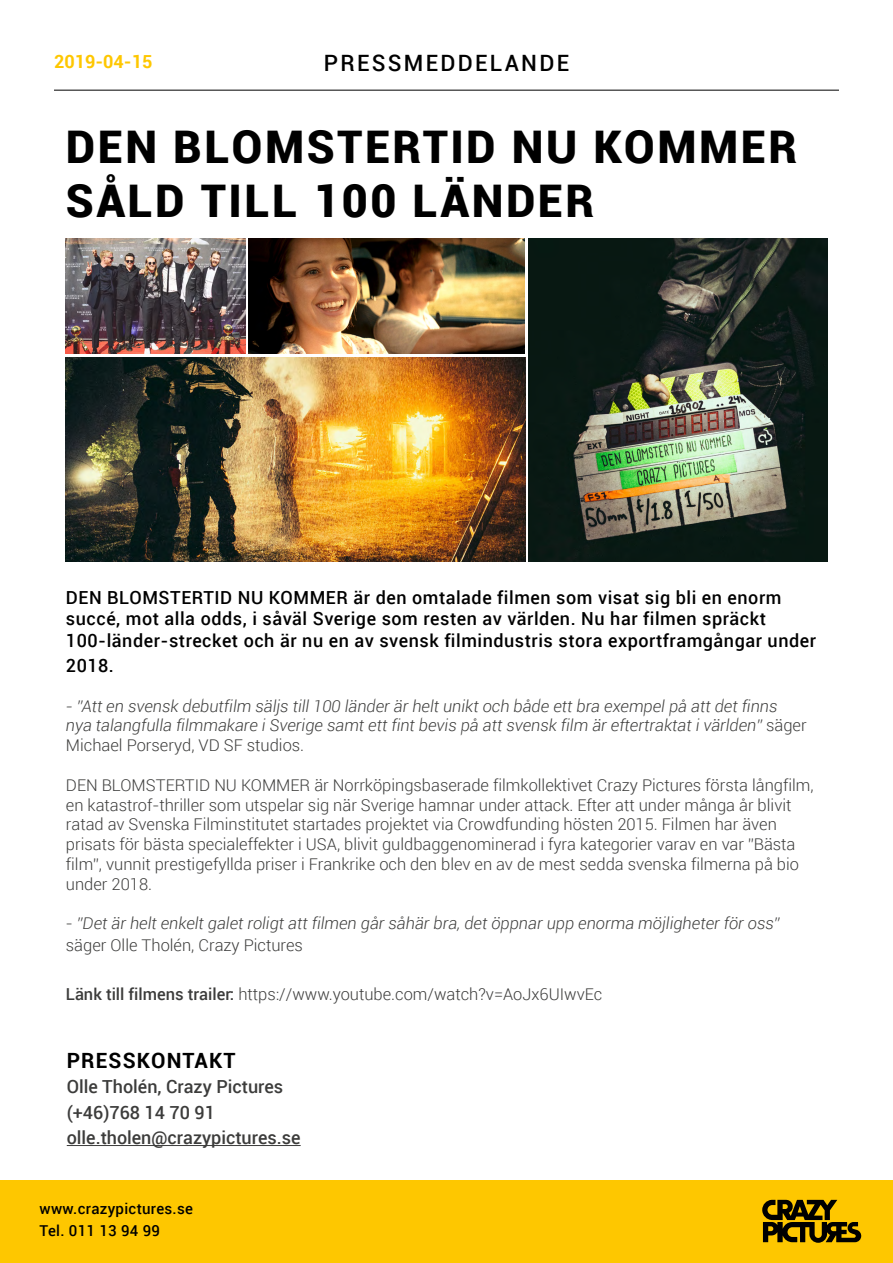
<style>
.page{position:relative;width:893px;height:1263px;background:#fff}
.page>*{position:absolute;margin:0;border:0;box-sizing:border-box;transform-origin:0 0}
.t1{font:900 45px/54px "Roboto";letter-spacing:.055em;color:#000}
.t2{font:500 22.5px "Roboto";letter-spacing:.1em;color:#000}
.t3{font:700 21px "Roboto";letter-spacing:.055em;color:#000}
.t4{font:500 18px/21.6px "Roboto";letter-spacing:.03em;color:#000}
.t5{font:500 18px/25.5px "Roboto";color:#3c3c3b}
.t6{font:700 18px "Roboto";color:#fec700}
.t7{font:300 16.5px/19.8px "Roboto";color:#3c3c3b}
.t8{font:italic 300 16.5px/19.8px "Roboto";color:#3c3c3b}
.t9{font:500 15px/22.5px "Roboto";letter-spacing:.02em;color:#000}
.s1{font-style:normal}
.s2{font-weight:500}
</style>
<div class="page">
<hr style="left:54px;top:90px;width:785px;height:1px;background:#000">
<hr style="left:67px;top:1145px;width:234px;height:1px;background:#3c3c3b">
<div style="left:0;top:1181px;width:893px;height:82px;background:#fec700"></div>
<svg style="left:762px;top:1200px;width:99px;height:43px"></svg>
<img style="left:66px;top:238px;width:179px;height:116px">
<img style="left:66px;top:358px;width:459px;height:204px">
<img style="left:528px;top:238px;width:299px;height:324px">
<img style="left:249px;top:238px;width:276px;height:116px">
<p class="t6" style="left:54px;top:51px;width:100px">2019-04-15</p>
<h2 class="t2" style="left:324px;top:50px;width:247px">PRESSMEDDELANDE</h2>
<h1 class="t1" style="left:66px;top:120px;width:733px">DEN BLOMSTERTID NU KOMMER<br>SÅLD TILL 100 LÄNDER</h1>
<p class="t4" style="left:66px;top:586px;width:752px">DEN BLOMSTERTID NU KOMMER är den omtalade filmen som visat sig bli en enorm succé, mot alla odds, i såväl Sverige som resten av världen. Nu har filmen spräckt<br>100-länder-strecket och är nu en av svensk filmindustris stora exportframgångar under</p>
<p class="t4" style="left:66px;top:655px;width:50px">2018.</p>
<p class="t8" style="left:66px;top:696px;width:742px">- ”Att en svensk debutfilm säljs till 100 länder är helt unikt och både ett bra exempel på att det finns nya talangfulla filmmakare i Sverige samt ett fint bevis på att svensk film är eftertraktat i världen” <span class="s1">säger<br>Michael Porseryd, VD SF studios.</span></p>
<p class="t7" style="left:66px;top:775px;width:749px">DEN BLOMSTERTID NU KOMMER är Norrköpingsbaserade filmkollektivet Crazy Pictures första långfilm, en katastrof-thriller som utspelar sig när Sverige hamnar under attack. Efter att under många år blivit ratad av Svenska Filminstitutet startades projektet via Crowdfunding hösten 2015. Filmen har även prisats för bästa specialeffekter i USA, blivit guldbaggenominerad i fyra kategorier varav en var ”Bästa film”, vunnit prestigefyllda priser i Frankrike och den blev en av de mest sedda svenska filmerna på bio under 2018.</p>
<p class="t8" style="left:66px;top:913px;width:715px;line-height:21.6px"><span class="s1">-</span> ”Det är helt enkelt galet roligt att filmen går såhär bra, det öppnar upp enorma möjligheter för oss” <span class="s1">säger Olle Tholén, Crazy Pictures</span></p>
<p class="t7" style="left:66px;top:985px;width:538px"><span class="s2">Länk till filmens trailer:</span> https://www.youtube.com/watch?v=AoJx6UIwvEc</p>
<p class="t3" style="left:67px;top:1048px;width:170px">PRESSKONTAKT</p>
<p class="t5" style="left:67px;top:1074px;width:235px">Olle Tholén, Crazy Pictures (+46)768 14 70 91 olle.tholen@crazypictures.se</p>
<p class="t9" style="left:40px;top:1197px;width:155px">www.crazypictures.se<br>Tel. 011 13 94 99</p>
</div>
